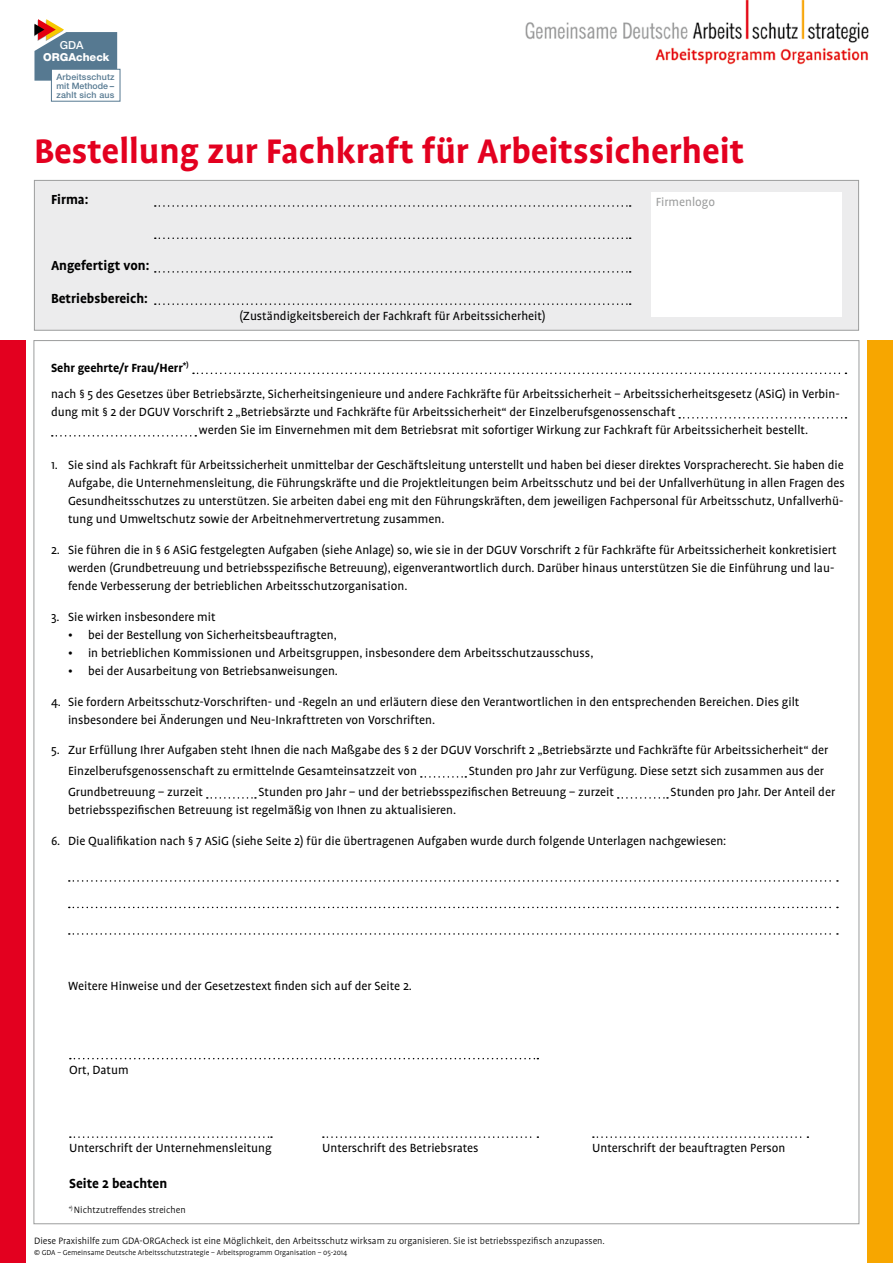
<style>
.page{position:relative;width:893px;height:1263px;background:#fff}
.page>*{position:absolute;margin:0;border:0;box-sizing:border-box;transform-origin:0 0}
.Head{font:700 39px "Profile OT";color:#e3001f}
.H2{font:700 15px "Profile OT";color:#000}
.P_Text_Abstand_Kopie{font:700 15px "Profile OT";color:#000}
.P_Text_Abstand_2{font:13.5px/18px "Profile OT";color:#000}
.P_Text_Abstand_Kopie-2{font:13.5px "Profile OT";color:#000}
.P_Text_Abstand_dpl_S{font:13.5px "Profile OT";color:#000}
.H2-2{font:13.5px "Profile OT";color:#000}
.P_Text_Abstand_2-2{font:700 13.5px "Profile OT";color:#000}
.H2-3{font:13.5px "Profile OT";color:#9c9d9d}
.P_Text_Abstand_dpl{font:13.5px "Profile OT";color:#000}
.t1{font:800 11.1px "Helvetica Neue LT Pro";color:#fff}
.t2{font:500 11.1px "Helvetica Neue LT Pro";color:#fff}
.Note{font:300 10.5px "Profile OT";color:#000}
.t3{font:500 8.85px/9px "Helvetica Neue LT Pro";letter-spacing:.02em;color:#567991;text-align:justify}
.t4{font:300 8.25px "Profile OT";color:#000}
</style>
<div class="page">
<div style="left:867px;top:340px;width:26px;height:923px;background:#f7a600"></div>
<div style="left:0;top:340px;width:26px;height:923px;background:#e3001f"></div>
<img style="left:525px;top:0;width:344px;height:65px">
<svg style="left:34px;top:19px;width:83px;height:62px"></svg>
<div style="left:54px;top:71px;width:64px;height:32px;background:#fff"></div>
<div style="left:51px;top:69px;width:69px;height:32px;border:1px solid #567991"></div>
<div style="left:34px;top:180px;width:825px;height:151px;background:#ececed;border:1px solid #9c9d9d"></div>
<svg style="left:70px;top:1058px;width:468px;height:1px"></svg>
<svg style="left:70px;top:1136px;width:202px;height:2px"></svg>
<svg style="left:323px;top:1136px;width:215px;height:2px"></svg>
<svg style="left:593px;top:1136px;width:215px;height:2px"></svg>
<svg style="left:193px;top:373px;width:653px;height:1px"></svg>
<svg style="left:679px;top:417px;width:167px;height:2px"></svg>
<svg style="left:52px;top:435px;width:144px;height:2px"></svg>
<svg style="left:421px;top:776px;width:45px;height:2px"></svg>
<svg style="left:207px;top:797px;width:49px;height:2px"></svg>
<svg style="left:618px;top:797px;width:50px;height:2px"></svg>
<svg style="left:69px;top:880px;width:769px;height:2px"></svg>
<svg style="left:69px;top:907px;width:769px;height:1px"></svg>
<svg style="left:69px;top:933px;width:769px;height:2px"></svg>
<svg style="left:155px;top:271px;width:476px;height:2px"></svg>
<svg style="left:155px;top:303px;width:476px;height:2px"></svg>
<svg style="left:155px;top:205px;width:476px;height:2px"></svg>
<svg style="left:155px;top:237px;width:476px;height:2px"></svg>
<div style="left:651px;top:193px;width:190px;height:124px;background:#fff"></div>
<p class="t2" style="left:60px;top:39px;width:25px">GDA</p>
<p class="t1" style="left:43px;top:50px;width:68px">ORGAcheck</p>
<p class="t3" style="left:57px;top:72px;width:59px">Arbeitsschutz mit Methode – zahlt sich aus</p>
<p class="Head" style="left:34px;top:131px;width:712px">Bestellung zur Fachkraft für Arbeitssicherheit</p>
<p class="H2" style="left:51px;top:192px;width:39px">Firma:</p>
<p class="H2-3" style="left:656px;top:195px;width:61px">Firmenlogo</p>
<p class="H2" style="left:51px;top:258px;width:100px">Angefertigt von:</p>
<p class="H2" style="left:51px;top:290px;width:98px">Betriebsbereich:</p>
<p class="H2-2" style="left:239px;top:308px;width:308px">(Zuständigkeitsbereich der Fachkraft für Arbeitssicherheit)</p>
<h2 class="P_Text_Abstand_2-2" style="left:51px;top:361px;width:139px">Sehr geehrte/r Frau/Herr<sup>*)</sup></h2>
<h2 class="P_Text_Abstand_2" style="left:51px;top:386px;width:790px">nach § 5 des Gesetzes über Betriebsärzte, Sicherheitsingenieure und andere Fachkräfte für Arbeitssicherheit – Arbeitssicherheitsgesetz (ASiG) in Verbin-</h2>
<h2 class="P_Text_Abstand_2" style="left:51px;top:404px;width:626px">dung mit § 2 der DGUV Vorschrift 2 „Betriebsärzte und Fachkräfte für Arbeitssicherheit“ der Einzelberufsgenossenschaft</h2>
<h2 class="P_Text_Abstand_2" style="left:199px;top:422px;width:611px">werden Sie im Einvernehmen mit dem Betriebsrat mit sofortiger Wirkung zur Fachkraft für Arbeitssicherheit bestellt.</h2>
<p class="P_Text_Abstand_2" style="left:68px;top:457px;width:778px;text-align:justify;text-indent:-17px">1. Sie sind als Fachkraft für Arbeitssicherheit unmittelbar der Geschäftsleitung unterstellt und haben bei dieser direktes Vorspracherecht. Sie haben die Aufgabe, die Unternehmensleitung, die Führungskräfte und die Projektleitungen beim Arbeitsschutz und bei der Unfallverhütung in allen Fragen des Gesundheitsschutzes zu unterstützen. Sie arbeiten dabei eng mit den Führungskräften, dem jeweiligen Fachpersonal für Arbeitsschutz, Unfallverhü&shy;tung und Umweltschutz sowie der Arbeitnehmervertretung zusammen.</p>
<p class="P_Text_Abstand_2" style="left:68px;top:542px;width:770px;text-indent:-17px">2. Sie führen die in § 6 ASiG festgelegten Aufgaben (siehe Anlage) so, wie sie in der DGUV Vorschrift 2 für Fachkräfte für Arbeitssicherheit konkretisiert werden (Grundbetreuung und betriebsspezifische Betreuung), eigenverantwortlich durch. Darüber hinaus unterstützen Sie die Einführung und lau&shy;fende Verbesserung der betrieblichen Arbeitsschutzorganisation.</p>
<p class="P_Text_Abstand_2" style="left:51px;top:608px;width:166px">3. Sie wirken insbesondere mit</p>
<p class="P_Text_Abstand_2" style="left:68px;top:626px;width:270px">• bei der Bestellung von Sicherheitsbeauftragten,</p>
<p class="P_Text_Abstand_2" style="left:68px;top:644px;width:527px">• in betrieblichen Kommissionen und Arbeitsgruppen, insbesondere dem Arbeitsschutzausschuss,</p>
<p class="P_Text_Abstand_2" style="left:68px;top:662px;width:271px">• bei der Ausarbeitung von Betriebsanweisungen.</p>
<p class="P_Text_Abstand_2" style="left:68px;top:693px;width:733px;text-indent:-17px">4. Sie fordern Arbeitsschutz-Vorschriften- und -Regeln an und erläutern diese den Verantwortlichen in den entsprechenden Bereichen. Dies gilt insbesondere bei Änderungen und Neu-Inkrafttreten von Vorschriften.</p>
<p class="P_Text_Abstand_2" style="left:68px;top:740px;width:762px;line-height:21px;text-indent:-17px">5. Zur Erfüllung Ihrer Aufgaben steht Ihnen die nach Maßgabe des § 2 der DGUV Vorschrift 2 „Betriebsärzte und Fachkräfte für Arbeitssicherheit“ der<br>Einzelberufsgenossenschaft zu ermittelnde Gesamteinsatzzeit von</p>
<p class="P_Text_Abstand_2" style="left:469px;top:763px;width:356px">Stunden pro Jahr zur Verfügung. Diese setzt sich zusammen aus der</p>
<p class="P_Text_Abstand_2" style="left:68px;top:784px;width:137px">Grundbetreuung – zurzeit</p>
<p class="P_Text_Abstand_2" style="left:259px;top:784px;width:357px">Stunden pro Jahr – und der betriebsspezifischen Betreuung – zurzeit</p>
<p class="P_Text_Abstand_2" style="left:671px;top:784px;width:166px">Stunden pro Jahr. Der Anteil der</p>
<p class="P_Text_Abstand_2" style="left:68px;top:802px;width:390px">betriebsspezifischen Betreuung ist regelmäßig von Ihnen zu aktualisieren.</p>
<p class="P_Text_Abstand_2" style="left:51px;top:833px;width:677px">6. Die Qualifikation nach § 7 ASiG (siehe Seite 2) für die übertragenen Aufgaben wurde durch folgende Unterlagen nachgewiesen:</p>
<h4 class="P_Text_Abstand_dpl_S" style="left:68px;top:979px;width:346px">Weitere Hinweise und der Gesetzestext finden sich auf der Seite 2.</h4>
<h2 class="P_Text_Abstand_dpl" style="left:69px;top:1062px;width:61px">Ort, Datum</h2>
<p class="P_Text_Abstand_Kopie-2" style="left:69px;top:1141px;width:204px">Unterschrift der Unternehmensleitung</p>
<p class="P_Text_Abstand_Kopie-2" style="left:322px;top:1141px;width:158px">Unterschrift des Betriebsrates</p>
<p class="P_Text_Abstand_Kopie-2" style="left:592px;top:1141px;width:195px">Unterschrift der beauftragten Person</p>
<p class="P_Text_Abstand_Kopie" style="left:69px;top:1175px;width:100px">Seite 2 beachten</p>
<p class="Note" style="left:69px;top:1204px;width:119px"><sup>*)</sup> Nichtzutreffendes streichen</p>
<p class="Note" style="left:34px;top:1235px;width:572px">Diese Praxishilfe zum GDA-ORGAcheck ist eine Möglichkeit, den Arbeitsschutz wirksam zu organisieren. Sie ist betriebsspezifisch anzupassen.</p>
<p class="t4" style="left:34px;top:1248px;width:315px">© GDA – Gemeinsame Deutsche Arbeitsschutzstrategie – Arbeitsprogramm Organisation – 05-2014</p>
</div>
